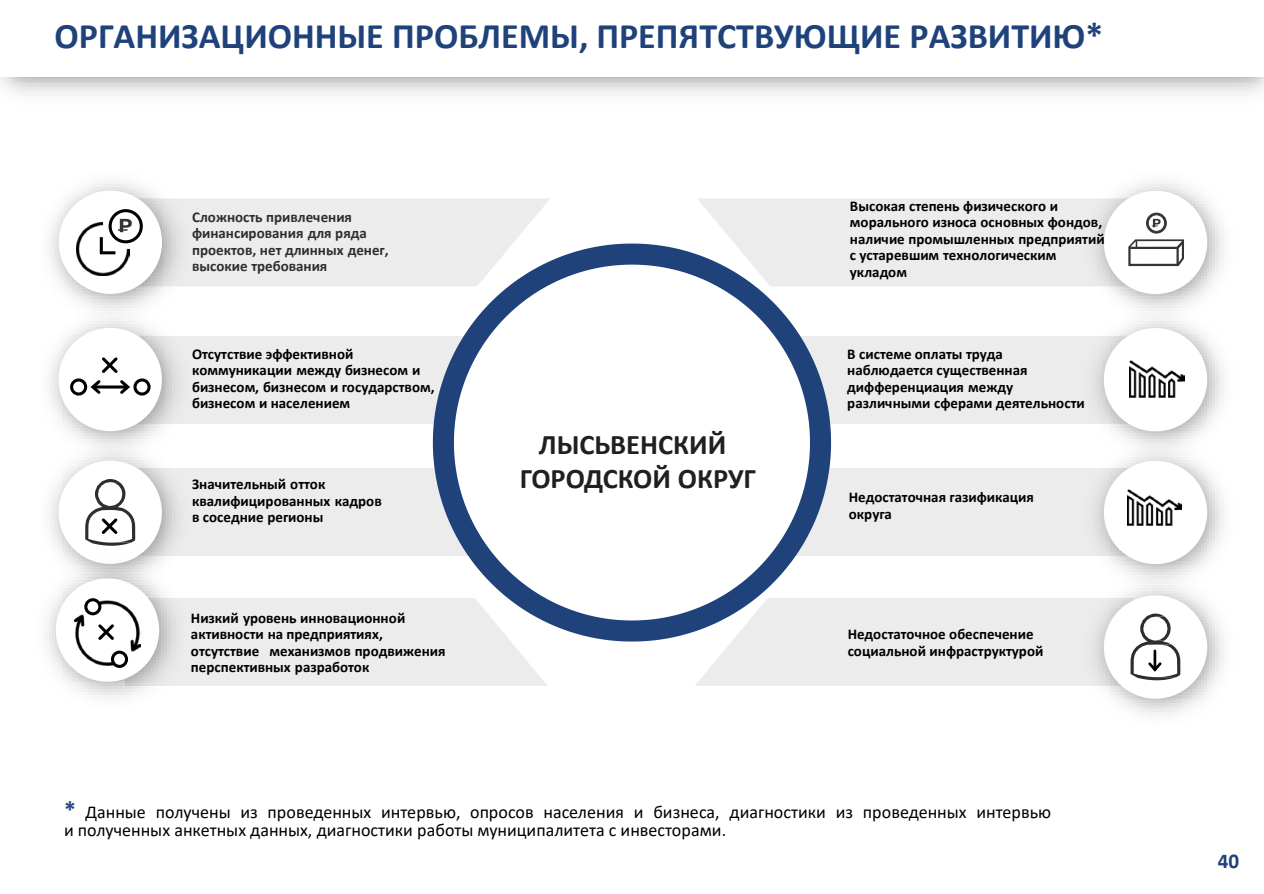
<style>
.page{position:relative;width:1264px;height:894px;background:#fff}
.page>*{position:absolute;margin:0;border:0;box-sizing:border-box;transform-origin:0 0}
.t1{font:700 36px "Calibri";color:#1f427b}
.t2{font:700 28.5px/34.5px "Calibri";color:#231f20;text-align:center}
.t3{font:700 21px "Calibri";color:#1f427b}
.t4{font:18px/18px "Calibri";color:#000}
.t5{font:700 15px/16.5px "Calibri";color:#000}
.t6{font:700 15px/16.5px "Calibri";color:#2b2f32}
.s1{font-weight:700;font-size:24px;color:#1f427b}
</style>
<div class="page">
<svg style="left:195px;top:598px;width:879px;height:87px;background:#ededed"></svg>
<svg style="left:198px;top:199px;width:876px;height:87px;background:#eee"></svg>
<div style="left:136px;top:335px;width:1008px;height:88px;background:#ececec"></div>
<div style="left:136px;top:468px;width:1008px;height:88px;background:#ececec"></div>
<img style="left:1074px;top:335px;width:150px;height:93px">
<svg style="left:1103px;top:330px;width:103px;height:101px"></svg>
<img style="left:1074px;top:181px;width:150px;height:149px">
<img style="left:1094px;top:431px;width:130px;height:134px">
<svg style="left:1103px;top:460px;width:103px;height:104px"></svg>
<img style="left:1074px;top:565px;width:150px;height:150px">
<img style="left:49px;top:335px;width:149px;height:90px">
<img style="left:49px;top:181px;width:149px;height:147px">
<img style="left:49px;top:431px;width:149px;height:169px">
<img style="left:46px;top:548px;width:149px;height:150px">
<svg style="left:1103px;top:191px;width:103px;height:103px"></svg>
<svg style="left:422px;top:232px;width:419px;height:421px"></svg>
<svg style="left:1103px;top:595px;width:103px;height:103px"></svg>
<svg style="left:58px;top:460px;width:104px;height:104px"></svg>
<svg style="left:56px;top:578px;width:103px;height:103px"></svg>
<img style="left:74px;top:600px;width:67px;height:65px">
<div style="left:112px;top:652px;width:14px;height:14px;background:#fff;border-radius:50%"></div>
<div style="left:111px;top:650px;width:17px;height:17px;border:3px solid #000;border-radius:50%"></div>
<div style="left:86px;top:599px;width:14px;height:14px;background:#fff;border-radius:50%"></div>
<div style="left:84px;top:598px;width:17px;height:17px;border:3px solid #000;border-radius:50%"></div>
<svg style="left:58px;top:328px;width:104px;height:103px"></svg>
<svg style="left:59px;top:190px;width:103px;height:104px"></svg>
<img style="left:1129px;top:360px;width:54px;height:37px">
<img style="left:1126px;top:489px;width:55px;height:37px">
<h1 class="t1" style="left:55px;top:11px;width:1050px">ОРГАНИЗАЦИОННЫЕ ПРОБЛЕМЫ, ПРЕПЯТСТВУЮЩИЕ РАЗВИТИЮ*</h1>
<p class="t6" style="left:192px;top:208px;width:198px">Сложность привлечения финансирования для ряда проектов, нет длинных денег, высокие требования</p>
<p class="t5" style="left:192px;top:345px;width:244px">Отсутствие эффективной коммуникации между бизнесом и бизнесом, бизнесом и государством, бизнесом и населением</p>
<p class="t5" style="left:192px;top:475px;width:191px">Значительный отток квалифицированных кадров в соседние регионы</p>
<p class="t5" style="left:191px;top:609px;width:256px">Низкий уровень инновационной активности на предприятиях, отсутствие механизмов продвижения перспективных разработок</p>
<p class="t2" style="left:519px;top:426px;width:237px">ЛЫСЬВЕНСКИЙ<br>ГОРОДСКОЙ ОКРУГ</p>
<p class="t5" style="left:849px;top:197px;width:256px">Высокая степень физического и морального износа основных фондов, наличие промышленных предприятий с устаревшим технологическим укладом</p>
<p class="t5" style="left:847px;top:345px;width:239px">В системе оплаты труда наблюдается существенная дифференциация между различными сферами деятельности</p>
<p class="t5" style="left:848px;top:489px;width:187px">Недостаточная газификация округа</p>
<p class="t5" style="left:847px;top:625px;width:197px">Недостаточное обеспечение социальной инфраструктурой</p>
<p class="t4" style="left:64px;top:802px;width:988px"><span class="s1">*</span> Данные получены из проведенных интервью, опросов населения и бизнеса, диагностики из проведенных интервью и полученных анкетных данных, диагностики работы муниципалитета с инвесторами.</p>
<p class="t3" style="left:1217px;top:846px;width:23px">40</p>
</div>
